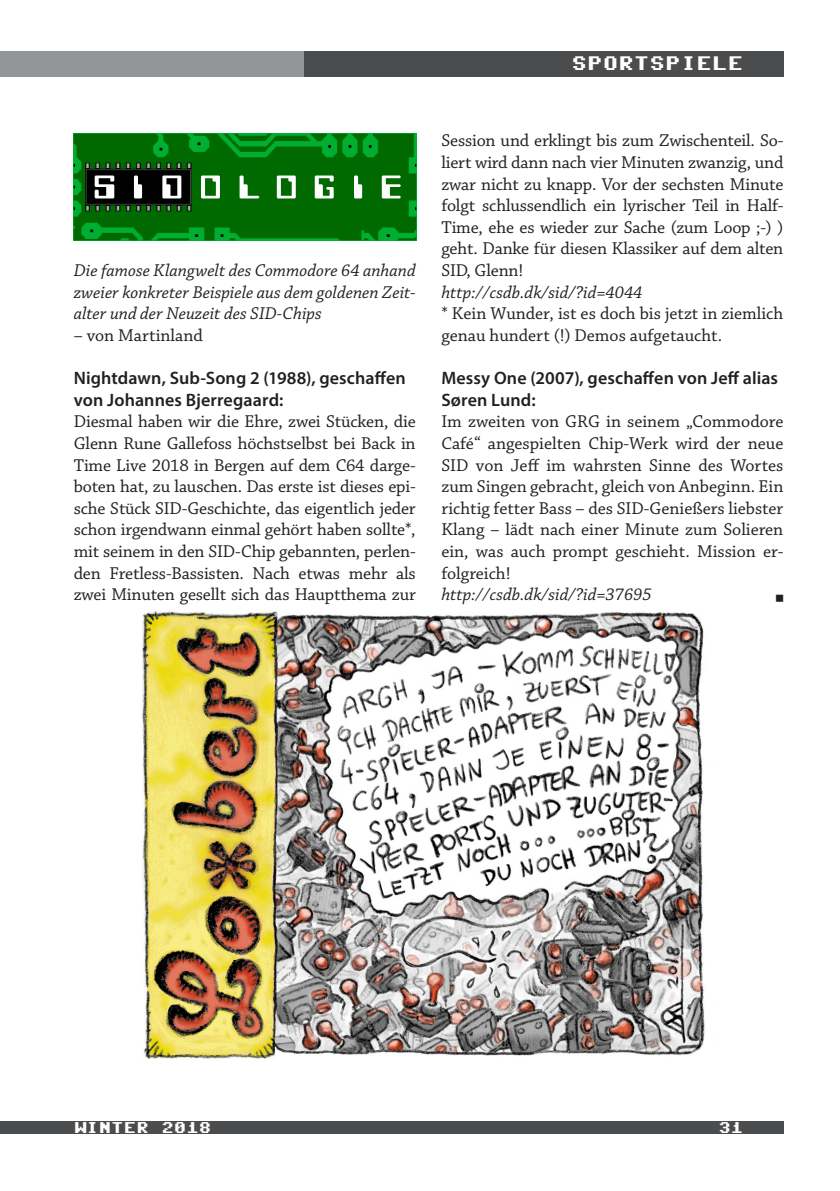
<style>
.page{position:relative;width:840px;height:1191px;background:#fff}
.page>*{position:absolute;margin:0;border:0;box-sizing:border-box;transform-origin:0 0}
.t1{font:20px "Commodore 64";color:#fff}
.t2{font:18px/21.6px "Chaparral Pro";color:#231f20;text-align:justify}
.t3{font:italic 18px/21.6px "Chaparral Pro";color:#231f20;text-align:justify}
.t4{font:600 18px/21.6px "Myriad Pro";letter-spacing:.005em;color:#231f20}
.t5{font:18px "Commodore 64";color:#231f20}
.t6{font:16px "Commodore 64";color:#fff}
</style>
<div class="page">
<img style="left:74px;top:133px;width:342px;height:108px">
<img style="left:142px;top:611px;width:563px;height:448px">
<div style="left:0;top:51px;width:304px;height:25px;background:#939598"></div>
<div style="left:304px;top:51px;width:478px;height:25px;background:#4b4c4d"></div>
<div style="left:0;top:1121px;width:782px;height:13px;background:#4b4c4d"></div>
<p class="t3" style="left:74px;top:260px;width:343px">Die famose Klangwelt des Commodore 64 anhand zweier konkreter Beispiele aus dem goldenen Zeit&shy;alter und der Neuzeit des SID-Chips</p>
<p class="t2" style="left:74px;top:325px;width:130px">– von Martinland</p>
<p class="t4" style="left:74px;top:367px;width:333px">Nightdawn, Sub-Song 2 (1988), geschaffen von Johannes Bjerregaard:</p>
<p class="t2" style="left:74px;top:411px;width:343px">Diesmal haben wir die Ehre, zwei Stücken, die Glenn Rune Gallefoss höchstselbst bei Back in Time Live 2018 in Bergen auf dem C64 darge&shy;boten hat, zu lauschen. Das erste ist dieses epi&shy;sche Stück SID-Geschichte, das eigentlich jeder schon irgendwann einmal gehört haben sollte*, mit seinem in den SID-Chip gebannten, perlen&shy;den Fretless-Bassisten. Nach etwas mehr als zwei Minuten gesellt sich das Hauptthema zur</p>
<p class="t1" style="left:571px;top:55px;width:173px">SPORTSPIELE</p>
<p class="t2" style="left:441px;top:131px;width:343px">Session und erklingt bis zum Zwischenteil. So&shy;liert wird dann nach vier Minuten zwanzig, und zwar nicht zu knapp. Vor der sechsten Minute folgt schlussendlich ein lyrischer Teil in Half-Time, ehe es wieder zur Sache (zum Loop ;-) ) geht. Danke für diesen Klassiker auf dem alten SID, Glenn!</p>
<p class="t3" style="left:441px;top:282px;width:202px">http://csdb.dk/sid/?id=4044</p>
<p class="t2" style="left:441px;top:303px;width:343px">* Kein Wunder, ist es doch bis jetzt in ziemlich genau hundert (!) Demos aufgetaucht.</p>
<p class="t4" style="left:441px;top:367px;width:338px">Messy One (2007), geschaffen von Jeff alias<br>Søren Lund:</p>
<p class="t2" style="left:441px;top:411px;width:343px">Im zweiten von GRG in seinem „Commodore Café“ angespielten Chip-Werk wird der neue SID von Jeff im wahrsten Sinne des Wortes zum Singen gebracht, gleich von Anbeginn. Ein richtig fetter Bass – des SID-Genießers liebster Klang – lädt nach einer Minute zum Solieren ein, was auch prompt geschieht. Mission er&shy;folgreich!</p>
<p class="t3" style="left:441px;top:584px;width:212px">http://csdb.dk/sid/?id=37695</p>
<p class="t5" style="left:768px;top:586px;width:16px">¬</p>
<p class="t6" style="left:74px;top:1121px;width:139px">WINTER 2018</p>
<p class="t6" style="left:718px;top:1121px;width:26px">31</p>
</div>
